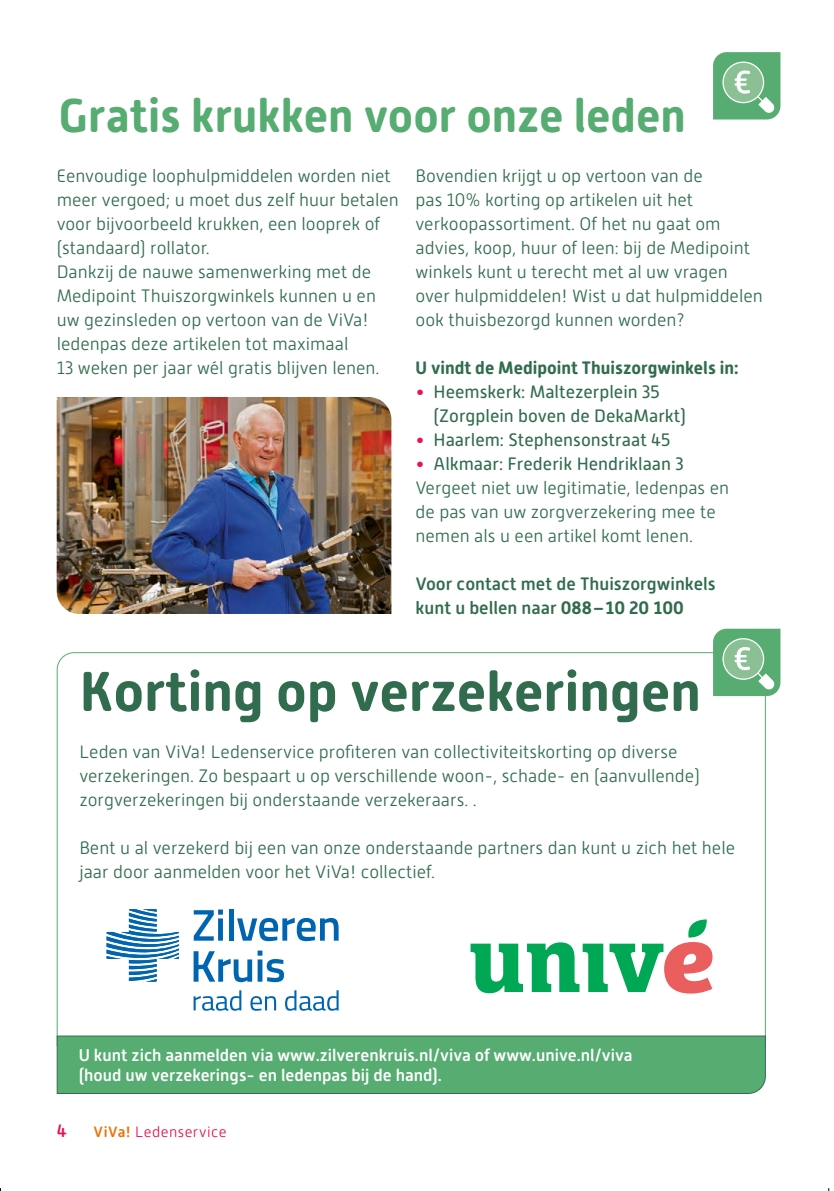
<style>
.page{position:relative;width:834px;height:1191px;background:#fff}
.page>*{position:absolute;margin:0;border:0;box-sizing:border-box;transform-origin:0 0}
.t1{font:700 56px "Alwyn New Rounded";color:#326c4e}
.t2{font:700 47.2px "Alwyn New Rounded";color:#57ac72}
.t3{font:300 18px/24px "Alwyn New Rounded";color:#326c4e}
.t4{font:18px/24px "Alwyn New Rounded";color:#326c4e}
.t5{font:500 18px/24px "Alwyn New Rounded";color:#326c4e}
.t6{font:700 18px "Alwyn New Rounded";color:#326c4e}
.t7{font:500 18px "Alwyn New Rounded";color:#e71450}
.t8{font:500 17px/20px "Alwyn New Rounded";color:#fff}
.t9{font:300 15px "Alwyn New Rounded";letter-spacing:.03em;color:#e71450}
.s1{font-weight:300;color:#e71450}
.s2{color:#e71450}
.s3{font-weight:400;color:#e71450}
.s4{font-weight:400}
.s5{font-weight:700}
.s6{font-weight:500;color:#ee6e02}
</style>
<div class="page">
<img style="left:57px;top:397px;width:334px;height:217px">
<svg style="left:56px;top:652px;width:710px;height:383px"></svg>
<div style="left:56px;top:1035px;width:710px;height:59px;background:#57ac72"></div>
<svg style="left:194px;top:909px;width:29px;height:31px"></svg>
<div style="left:218px;top:918px;width:5px;height:22px;background:#0065b0"></div>
<div style="left:228px;top:909px;width:5px;height:31px;background:#0065b0"></div>
<svg style="left:237px;top:918px;width:101px;height:23px"></svg>
<svg style="left:193px;top:950px;width:91px;height:32px"></svg>
<svg style="left:193px;top:990px;width:48px;height:20px"></svg>
<svg style="left:250px;top:996px;width:26px;height:14px"></svg>
<svg style="left:285px;top:990px;width:53px;height:20px"></svg>
<svg style="left:106px;top:909px;width:73px;height:72px"></svg>
<div style="left:461px;top:914px;width:275px;height:98px;background:#fff"></div>
<svg style="left:470px;top:919px;width:242px;height:74px"></svg>
<svg style="left:713px;top:52px;width:67px;height:67px"></svg>
<svg style="left:713px;top:628px;width:67px;height:68px"></svg>
<h2 class="t2" style="left:59px;top:88px;width:628px">Gratis krukken voor onze leden</h2>
<p class="t3" style="left:415px;top:164px;width:349px">Bovendien krijgt u op vertoon van de<br>pas 10% korting op artikelen uit het verkoopassortiment. Of het nu gaat om advies, koop, huur of leen: bij de Medipoint winkels kunt u terecht met al uw vragen over hulpmiddelen! Wist u dat hulpmiddelen ook thuisbezorgd kunnen worden?</p>
<p class="t6" style="left:415px;top:357px;width:324px">U vindt de Medipoint Thuiszorgwinkels in:</p>
<p class="t4" style="left:433px;top:380px;width:254px;text-indent:-18px"><span class="s1">•</span> Heemskerk: Maltezerplein 35 (Zorgplein boven de DekaMarkt)</p>
<p class="t4" style="left:415px;top:428px;width:256px"><span class="s2">•</span> Haarlem: Stephensonstraat 45</p>
<p class="t3" style="left:415px;top:452px;width:315px"><span class="s3">•</span> <span class="s4">Alkmaar: Frederik Hendriklaan 3<br></span>Vergeet niet uw legitimatie, ledenpas en de pas van uw zorgverzekering mee te nemen als u een artikel komt lenen.</p>
<p class="t5" style="left:415px;top:572px;width:302px">Voor contact met de Thuiszorgwinkels kunt u bellen naar <span class="s5">088 – 10 20 100</span></p>
<p class="t3" style="left:57px;top:164px;width:343px">Eenvoudige loophulpmiddelen worden niet meer vergoed; u moet dus zelf huur betalen voor bijvoorbeeld krukken, een looprek of (standaard) rollator.<br>Dankzij de nauwe samenwerking met de Medipoint Thuiszorgwinkels kunnen u en uw gezinsleden op vertoon van de ViVa! ledenpas deze artikelen tot maximaal<br>13 weken per jaar wél gratis blijven lenen.</p>
<h1 class="t1" style="left:79px;top:659px;width:623px">Korting op verzekeringen</h1>
<p class="t3" style="left:79px;top:740px;width:621px">Leden van ViVa! Ledenservice profiteren van collectiviteitskorting op diverse verzekeringen. Zo bespaart u op verschillende woon-, schade- en (aanvullende) zorgverzekeringen bij onderstaande verzekeraars. .</p>
<p class="t3" style="left:79px;top:836px;width:657px">Bent u al verzekerd bij een van onze onderstaande partners dan kunt u zich het hele jaar door aanmelden voor het ViVa! collectief.</p>
<p class="t8" style="left:79px;top:1045px;width:555px">U kunt zich aanmelden via www.zilverenkruis.nl/viva of www.unive.nl/viva (houd uw verzekerings- en ledenpas bij de hand).</p>
<p class="t7" style="left:57px;top:1120px;width:12px">4</p>
<p class="t9" style="left:94px;top:1123px;width:134px"><span class="s6">ViVa!</span> Ledenservice</p>
</div>
